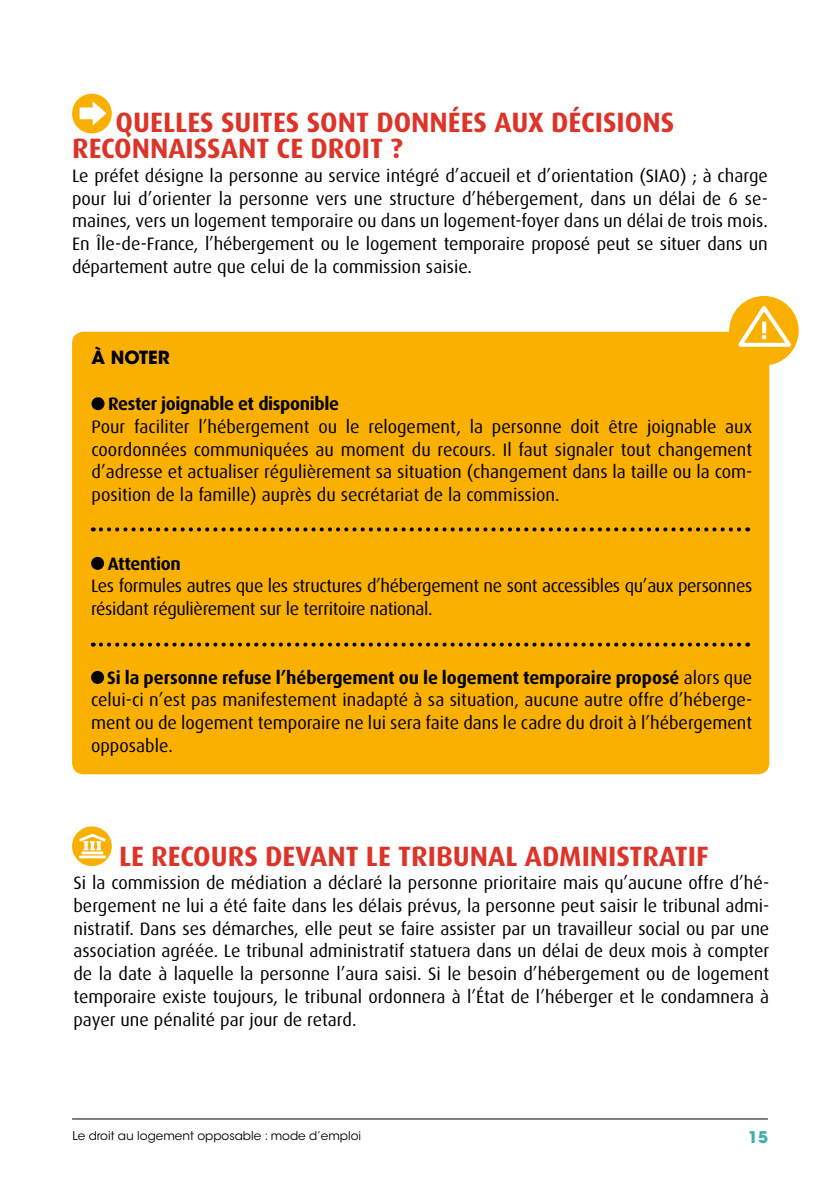
<style>
.page{position:relative;width:840px;height:1191px;background:#fff}
.page>*{position:absolute;margin:0;border:0;box-sizing:border-box;transform-origin:0 0}
.t1{font:700 28px/26px "Dax OT";color:#dd3429}
.t2{font:18px/22.8px "Dax OT";letter-spacing:-.01em;color:#000;text-align:justify}
.t3{font:700 18px "Dax OT";letter-spacing:-.02em;color:#000}
.t4{font:700 18px "ITC Avant Garde Std";color:#000}
.t5{font:700 16px "ITC Avant Garde Std";color:#40acb6}
.t6{font:12px "ITC Avant Garde Std";color:#000}
.s1{font-weight:700}
</style>
<div class="page">
<hr style="left:72px;top:1118px;width:695px;height:1px;background:#000">
<div style="left:72px;top:332px;width:696px;height:442px;background:#f9b000;border-radius:11px"></div>
<svg style="left:91px;top:557px;width:13px;height:13px"></svg>
<svg style="left:91px;top:671px;width:13px;height:13px"></svg>
<svg style="left:91px;top:397px;width:13px;height:13px"></svg>
<svg style="left:101px;top:527px;width:646px;height:4px"></svg>
<div style="left:728px;top:296px;width:70px;height:69px;background:#f9b000;border-radius:50%"></div>
<svg style="left:732px;top:302px;width:64px;height:47px"></svg>
<div style="left:72px;top:94px;width:40px;height:39px;background:#f9b000;border-radius:50%"></div>
<svg style="left:80px;top:101px;width:26px;height:25px"></svg>
<svg style="left:72px;top:826px;width:40px;height:40px"></svg>
<hr style="left:79px;top:855px;width:27px;height:3px;background:#fff">
<hr style="left:81px;top:851px;width:22px;height:3px;background:#fff">
<svg style="left:79px;top:834px;width:27px;height:16px"></svg>
<svg style="left:101px;top:642px;width:646px;height:4px"></svg>
<h1 class="t1" style="left:72px;top:110px;width:603px;text-indent:43px">QUELLES SUITES SONT DONNÉES AUX DÉCISIONS<br>RECONNAISSANT CE DROIT ?</h1>
<p class="t2" style="left:72px;top:164px;width:697px">Le préfet désigne la personne au service intégré d’accueil et d’orientation (SIAO) ; à charge pour lui d’orienter la personne vers une structure d’hébergement, dans un délai de 6 se&shy;maines, vers un logement temporaire ou dans un logement-foyer dans un délai de trois mois.<br>En Île-de-France, l’hébergement ou le logement temporaire proposé peut se situer dans un département autre que celui de la commission saisie.</p>
<p class="t4" style="left:91px;top:346px;width:79px">À NOTER</p>
<p class="t3" style="left:108px;top:393px;width:232px">Rester joignable et disponible</p>
<p class="t2" style="left:91px;top:415px;width:662px">Pour faciliter l’hébergement ou le relogement, la personne doit être joignable aux coordonnées communiquées au moment du recours. Il faut signaler tout changement d’adresse et actualiser régulièrement sa situation (changement dans la taille ou la com&shy;position de la famille) auprès du secrétariat de la commission.</p>
<p class="t3" style="left:108px;top:553px;width:74px">Attention</p>
<p class="t2" style="left:91px;top:575px;width:662px">Les formules autres que les structures d’hébergement ne sont accessibles qu’aux personnes résidant régulièrement sur le territoire national.</p>
<p class="t2" style="left:91px;top:666px;width:662px;text-indent:16px"><span class="s1">Si la personne refuse l’hébergement ou le logement temporaire proposé</span> alors que celui-ci n’est pas manifestement inadapté à sa situation, aucune autre offre d’héberge&shy;ment ou de logement temporaire ne lui sera faite dans le cadre du droit à l’hébergement opposable.</p>
<h1 class="t1" style="left:119px;top:843px;width:591px">LE RECOURS DEVANT LE TRIBUNAL ADMINISTRATIF</h1>
<p class="t2" style="left:73px;top:871px;width:697px">Si la commission de médiation a déclaré la personne prioritaire mais qu’aucune offre d’hé&shy;bergement ne lui a été faite dans les délais prévus, la personne peut saisir le tribunal admi&shy;nistratif. Dans ses démarches, elle peut se faire assister par un travailleur social ou par une association agréée. Le tribunal administratif statuera dans un délai de deux mois à compter de la date à laquelle la personne l’aura saisi. Si le besoin d’hébergement ou de logement temporaire existe toujours, le tribunal ordonnera à l’État de l’héberger et le condamnera à payer une pénalité par jour de retard.</p>
<p class="t6" style="left:72px;top:1128px;width:290px">Le droit au logement opposable : mode d’emploi</p>
<p class="t5" style="left:747px;top:1126px;width:21px">15</p>
</div>
